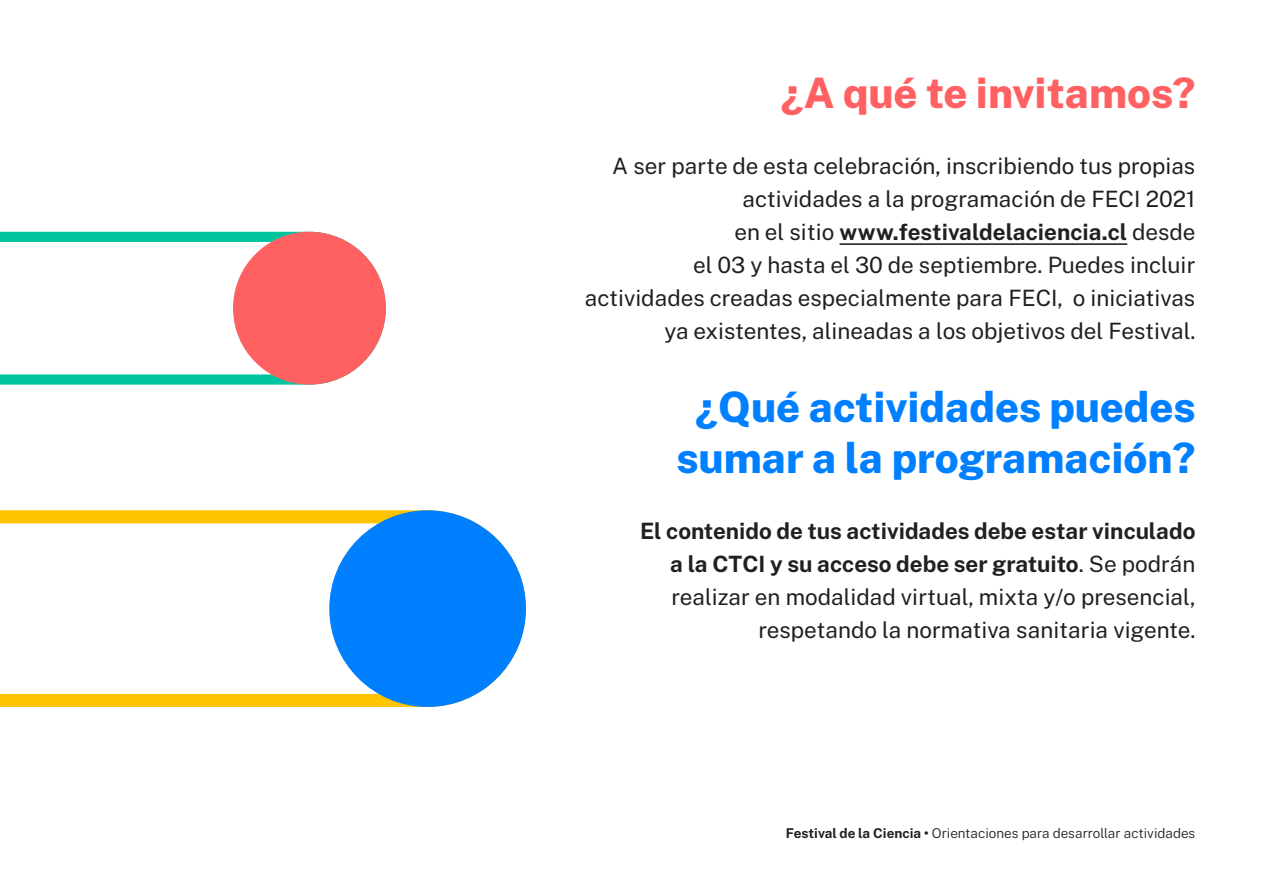
<style>
.page{position:relative;width:1263px;height:893px;background:#fff}
.page>*{position:absolute;margin:0;border:0;box-sizing:border-box;transform-origin:0 0}
.t1{font:800 42px/50.4px "Public Sans";color:#0080ff;text-align:center}
.t2{font:800 42px "Public Sans";color:#ff6163}
.t3{font:22.5px/33px "Public Sans";color:#231f20;text-align:right}
.t4{font:300 13.5px "Public Sans";color:#231f20}
.s1{font-weight:700}
</style>
<div class="page">
<hr style="left:839px;top:243px;width:288px;height:2px;background:#231f20">
<svg style="left:0;top:232px;width:386px;height:153px"></svg>
<div style="left:233px;top:232px;width:153px;height:153px;background:#ff6163;border-radius:50%"></div>
<svg style="left:0;top:510px;width:526px;height:197px"></svg>
<div style="left:329px;top:510px;width:197px;height:197px;background:#0080ff;border-radius:50%"></div>
<p class="t2" style="left:780px;top:62px;width:416px">¿A qué te invitamos?</p>
<p class="t3" style="left:585px;top:148px;width:612px">A ser parte de esta celebración, inscribiendo tus propias actividades a la programación de FECI 2021<br>en el sitio <span class="s1">www.festivaldelaciencia.cl</span> desde<br>el 03 y hasta el 30 de septiembre. Puedes incluir actividades creadas especialmente para FECI, o iniciativas ya existentes, alineadas a los objetivos del Festival.</p>
<p class="t1" style="left:676px;top:379px;width:521px">¿Qué actividades puedes sumar a la programación?</p>
<p class="t3" style="left:640px;top:513px;width:557px"><span class="s1">El contenido de tus actividades debe estar vinculado a la CTCI y su acceso debe ser gratuito</span>. Se podrán realizar en modalidad virtual, mixta y/o presencial, respetando la normativa sanitaria vigente.</p>
<p class="t4" style="left:786px;top:823px;width:411px"><span class="s1">Festival de la Ciencia •</span> Orientaciones para desarrollar actividades</p>
</div>
